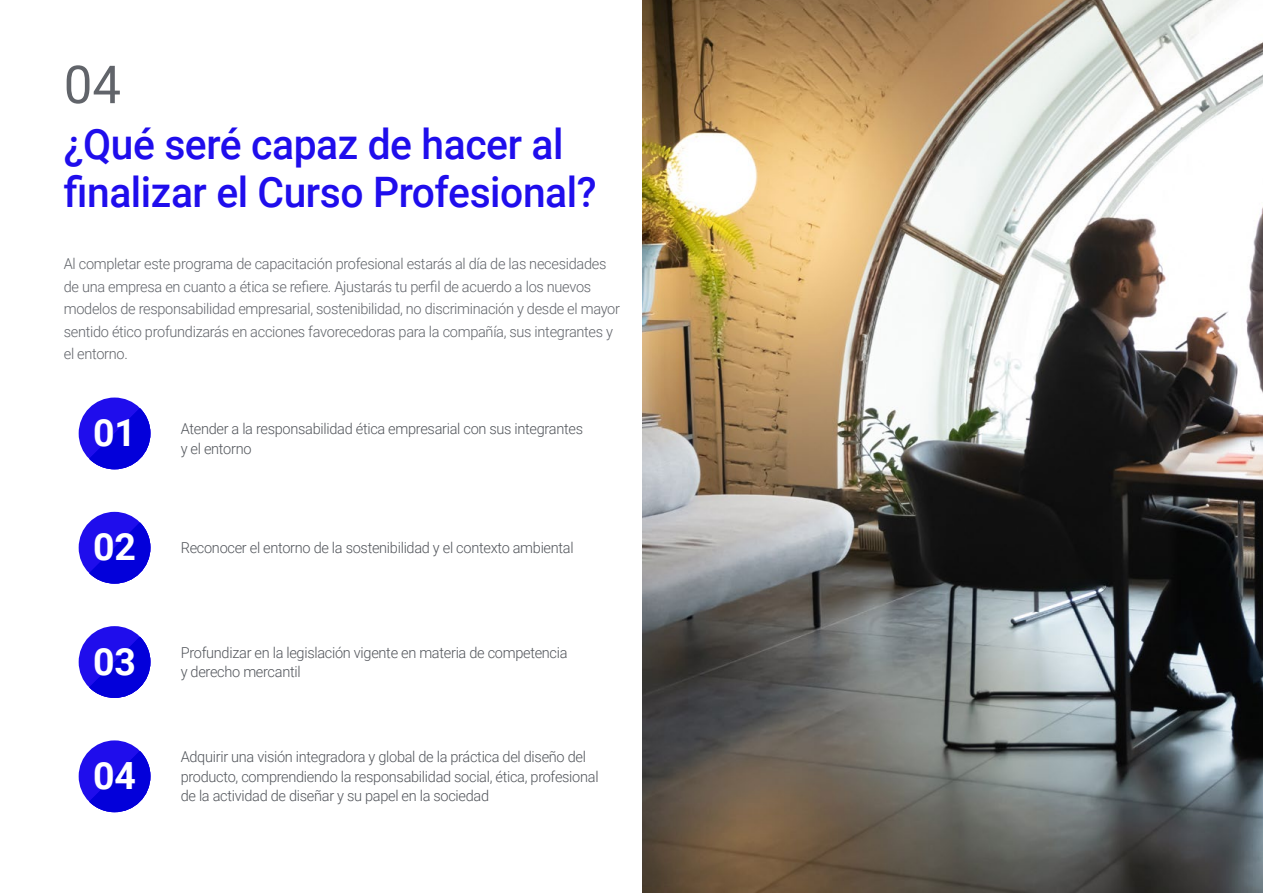
<style>
.page{position:relative;width:1263px;height:893px;background:#fff}
.page>*{position:absolute;margin:0;border:0;box-sizing:border-box;transform-origin:0 0}
.t1{font:52.5px "Roboto";color:#61646a}
.t2{font:500 42px/48px "Roboto";letter-spacing:-.01em;color:#1f0dec}
.t3{font:700 37.5px "Roboto";color:#fff}
.t4{font:300 15px/19.5px "Roboto";letter-spacing:-.02em;color:#52555b}
.t5{font:300 15px/22.5px "Roboto";letter-spacing:-.02em;color:#61646a}
</style>
<div class="page">
<div style="left:79px;top:512px;width:71px;height:72px;background:#1f0dec;border-radius:50%"></div>
<svg style="left:89px;top:522px;width:61px;height:62px"></svg>
<div style="left:79px;top:740px;width:71px;height:72px;background:#1f0dec;border-radius:50%"></div>
<svg style="left:89px;top:751px;width:61px;height:61px"></svg>
<div style="left:79px;top:626px;width:71px;height:72px;background:#1f0dec;border-radius:50%"></div>
<svg style="left:89px;top:637px;width:61px;height:61px"></svg>
<div style="left:79px;top:398px;width:71px;height:71px;background:#1f0dec;border-radius:50%"></div>
<svg style="left:89px;top:408px;width:61px;height:61px"></svg>
<img style="left:642px;top:0;width:621px;height:893px">
<h1 class="t1" style="left:64px;top:48px;width:59px">04</h1>
<h2 class="t2" style="left:64px;top:119px;width:534px">¿Qué seré capaz de hacer al finalizar el Curso Profesional?</h2>
<p class="t5" style="left:64px;top:252px;width:558px">Al completar este programa de capacitación profesional estarás al día de las necesidades de una empresa en cuanto a ética se refiere. Ajustarás tu perfil de acuerdo a los nuevos modelos de responsabilidad empresarial, sostenibilidad, no discriminación y desde el mayor sentido ético profundizarás en acciones favorecedoras para la compañía, sus integrantes y el entorno.</p>
<h3 class="t3" style="left:93px;top:407px;width:45px">01</h3>
<p class="t4" style="left:181px;top:418px;width:404px">Atender a la responsabilidad ética empresarial con sus integrantes</p>
<p class="t4" style="left:181px;top:438px;width:72px">y el entorno</p>
<h3 class="t3" style="left:93px;top:521px;width:45px">02</h3>
<p class="t4" style="left:181px;top:538px;width:394px">Reconocer el entorno de la sostenibilidad y el contexto ambiental</p>
<h3 class="t3" style="left:93px;top:635px;width:45px">03</h3>
<p class="t4" style="left:181px;top:642px;width:388px">Profundizar en la legislación vigente en materia de competencia y derecho mercantil</p>
<h3 class="t3" style="left:93px;top:749px;width:45px">04</h3>
<p class="t4" style="left:181px;top:747px;width:419px">Adquirir una visión integradora y global de la práctica del diseño del producto, comprendiendo la responsabilidad social, ética, profesional de la actividad de diseñar y su papel en la sociedad</p>
</div>
